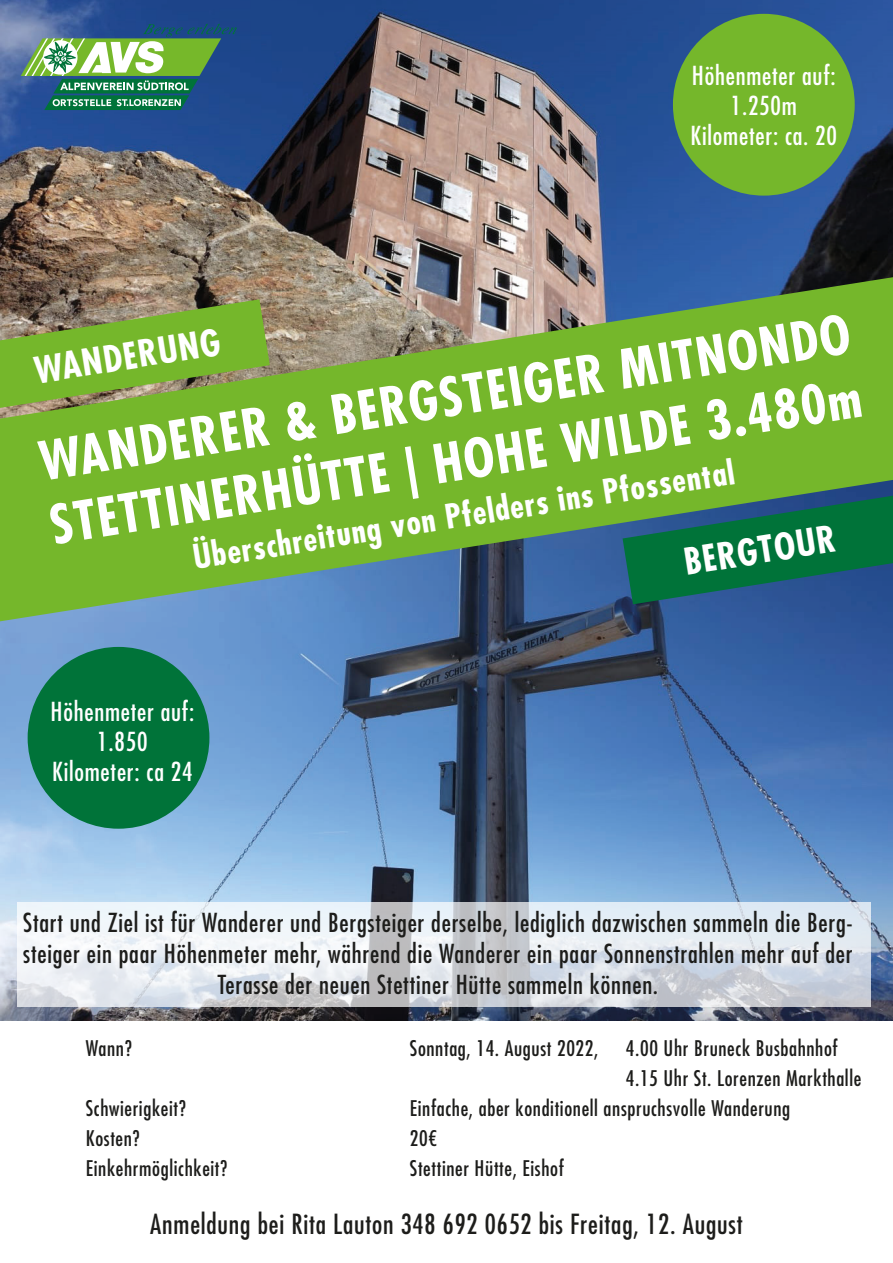
<style>
.page{position:relative;width:893px;height:1263px;background:#fff}
.page>*{position:absolute;margin:0;border:0;box-sizing:border-box;transform-origin:0 0}
.t1{font:700 condensed 52.5px "Futura Std";color:#fff}
.t2{font:700 condensed 36px "Futura Std";color:#fff}
.t3{font:700 condensed 33px "Futura Std";color:#fff}
.t4{font:condensed 27px "Futura Std";letter-spacing:.03em;color:#1d1d1b}
.t5{font:condensed 25.5px/30.6px "Futura Std";letter-spacing:.03em;color:#1d1d1b;text-align:center}
.t6{font:condensed 25.5px/30px "Futura Std";letter-spacing:.03em;color:#fff;text-align:center}
.t7{font:condensed 21px "Futura Std";letter-spacing:.03em;color:#1d1d1b}
.t8{font:600 10.05px "Franklin Gothic";color:#fff}
</style>
<div class="page">
<img style="left:0;top:621px;width:893px;height:399px">
<img style="left:0;top:0;width:893px;height:277px">
<svg style="left:0;top:277px;width:893px;height:344px;background:#71a449"></svg>
<svg style="left:0;top:299px;width:270px;height:109px;background:#7ba63c"></svg>
<svg style="left:623px;top:496px;width:270px;height:108px;background:#166d53"></svg>
<svg style="left:21px;top:24px;width:216px;height:86px;background:#5a8d7f"></svg>
<div style="left:673px;top:14px;width:182px;height:182px;background:#75b72b;border-radius:50%"></div>
<div style="left:28px;top:647px;width:181px;height:182px;background:#007339;border-radius:50%"></div>
<svg style="left:17px;top:902px;width:854px;height:105px"></svg>
<p class="t8" style="left:162px;top:96px;width:7px">Z</p>
<p class="t6" style="left:692px;top:60px;width:145px">Höhenmeter auf:<br>1.250m</p>
<p class="t6" style="left:691px;top:120px;width:148px">Kilometer: ca. 20</p>
<p class="t1" style="left:35px;top:429px;width:821px;rotate:-9deg">WANDERER &amp; BERGSTEIGER MITNONDO</p>
<p class="t2" style="left:31px;top:349px;width:189px;rotate:-9deg">WANDERUNG</p>
<p class="t1" style="left:45px;top:493px;width:822px;rotate:-9deg">STETTINERHÜTTE | HOHE WILDE 3.480m</p>
<p class="t3" style="left:190px;top:537px;width:549px;rotate:-9deg">Überschreitung von Pfelders ins Pfossental</p>
<p class="t2" style="left:681px;top:540px;width:154px;rotate:-9deg">BERGTOUR</p>
<p class="t6" style="left:51px;top:696px;width:145px">Höhenmeter auf:<br>1.850</p>
<p class="t6" style="left:52px;top:756px;width:142px">Kilometer: ca 24</p>
<p class="t5" style="left:23px;top:907px;width:831px">Start und Ziel ist für Wanderer und Bergsteiger derselbe, lediglich dazwischen sammeln die Berg&shy;steiger ein paar Höhenmeter mehr, während die Wanderer ein paar Sonnenstrahlen mehr auf der<br>Terasse der neuen Stettiner Hütte sammeln können.</p>
<p class="t7" style="left:86px;top:1036px;width:48px">Wann?</p>
<p class="t7" style="left:410px;top:1036px;width:190px">Sonntag, 14. August 2022,</p>
<p class="t7" style="left:626px;top:1036px;width:213px">4.00 Uhr Bruneck Busbahnhof</p>
<p class="t7" style="left:626px;top:1066px;width:237px">4.15 Uhr St. Lorenzen Markthalle</p>
<p class="t7" style="left:86px;top:1096px;width:102px">Schwierigkeit?</p>
<p class="t7" style="left:410px;top:1096px;width:382px">Einfache, aber konditionell anspruchsvolle Wanderung</p>
<p class="t7" style="left:86px;top:1126px;width:55px">Kosten?</p>
<p class="t7" style="left:410px;top:1126px;width:29px">20€</p>
<p class="t7" style="left:86px;top:1156px;width:143px">Einkehrmöglichkeit?</p>
<p class="t7" style="left:410px;top:1156px;width:155px">Stettiner Hütte, Eishof</p>
<p class="t4" style="left:150px;top:1208px;width:594px">Anmeldung bei Rita Lauton 348 692 0652 bis Freitag, 12. August</p>
</div>
